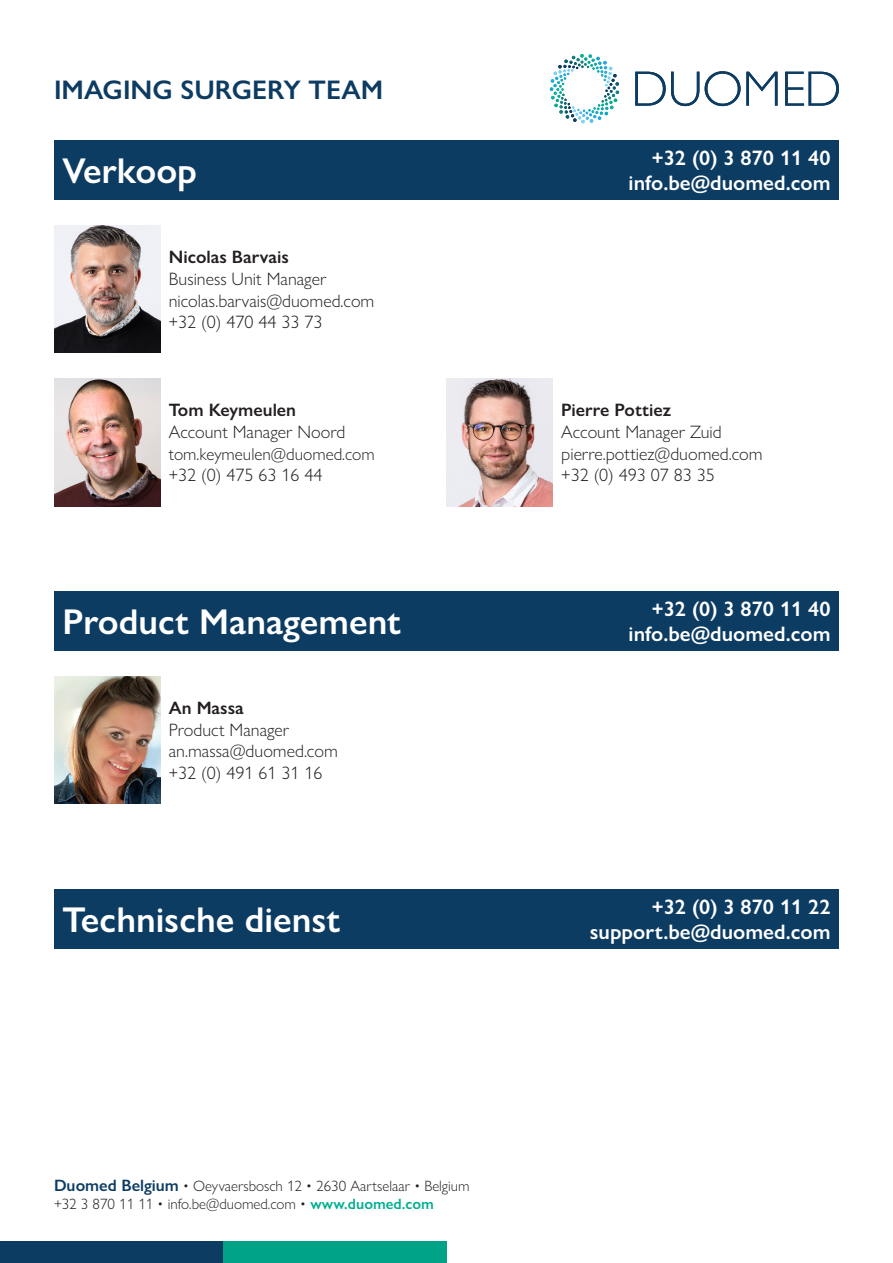
<style>
.page{position:relative;width:893px;height:1263px;background:#fff}
.page>*{position:absolute;margin:0;border:0;box-sizing:border-box;transform-origin:0 0}
.t1{font:600 36px "Gill Sans Nova";color:#fff}
.t2{font:600 27px "Gill Sans Nova";color:#0d3c63}
.t3{font:600 21px "Gill Sans Nova";color:#fff}
.t4{font:300 18px "Gill Sans Nova";color:#231f20}
.t5{font:600 18px "Gill Sans Nova";color:#231f20}
.t6{font:300 17.4px "Gill Sans Nova";color:#231f20}
.t7{font:300 15px "Gill Sans Nova";color:#231f20}
.s1{font-weight:600;font-size:16.5px;color:#0d3c63}
.s2{font-weight:600;color:#01af8f}
</style>
<div class="page">
<img style="left:446px;top:378px;width:107px;height:128px">
<img style="left:54px;top:378px;width:106px;height:128px">
<img style="left:54px;top:225px;width:106px;height:128px">
<svg style="left:550px;top:54px;width:69px;height:69px"></svg>
<svg style="left:635px;top:71px;width:204px;height:35px"></svg>
<div style="left:54px;top:140px;width:785px;height:60px;background:#0d3c63"></div>
<div style="left:54px;top:591px;width:785px;height:60px;background:#0d3c63"></div>
<img style="left:54px;top:676px;width:106px;height:128px">
<div style="left:0;top:1242px;width:223px;height:21px;background:#0d3c63"></div>
<div style="left:223px;top:1242px;width:223px;height:21px;background:#00a385"></div>
<div style="left:54px;top:889px;width:785px;height:59px;background:#0d3c63"></div>
<p class="t2" style="left:54px;top:73px;width:331px">IMAGING SURGERY TEAM</p>
<p class="t1" style="left:63px;top:149px;width:136px">Verkoop</p>
<p class="t3" style="left:652px;top:145px;width:180px">+32 (0) 3 870 11 40</p>
<p class="t3" style="left:629px;top:170px;width:203px">info.be@duomed.com</p>
<p class="t5" style="left:169px;top:246px;width:122px">Nicolas Barvais</p>
<p class="t4" style="left:169px;top:268px;width:159px">Business Unit Manager</p>
<p class="t4" style="left:169px;top:289px;width:207px">nicolas.barvais@duomed.com</p>
<p class="t4" style="left:169px;top:311px;width:155px">+32 (0) 470 44 33 73</p>
<p class="t5" style="left:169px;top:399px;width:129px">Tom Keymeulen</p>
<p class="t4" style="left:169px;top:421px;width:178px">Account Manager Noord</p>
<p class="t6" style="left:169px;top:443px;width:208px">tom.keymeulen@duomed.com</p>
<p class="t4" style="left:169px;top:464px;width:155px">+32 (0) 475 63 16 44</p>
<p class="t5" style="left:561px;top:399px;width:111px">Pierre Pottiez</p>
<p class="t4" style="left:561px;top:421px;width:162px">Account Manager Zuid</p>
<p class="t4" style="left:561px;top:442px;width:203px">pierre.pottiez@duomed.com</p>
<p class="t4" style="left:561px;top:464px;width:155px">+32 (0) 493 07 83 35</p>
<p class="t1" style="left:63px;top:599px;width:340px">Product Management</p>
<p class="t3" style="left:652px;top:596px;width:180px">+32 (0) 3 870 11 40</p>
<p class="t3" style="left:629px;top:621px;width:203px">info.be@duomed.com</p>
<p class="t5" style="left:169px;top:697px;width:76px">An Massa</p>
<p class="t4" style="left:169px;top:719px;width:122px">Product Manager</p>
<p class="t4" style="left:169px;top:740px;width:170px">an.massa@duomed.com</p>
<p class="t4" style="left:169px;top:762px;width:155px">+32 (0) 491 61 31 16</p>
<p class="t1" style="left:63px;top:897px;width:280px">Technische dienst</p>
<p class="t3" style="left:652px;top:893px;width:180px">+32 (0) 3 870 11 22</p>
<p class="t3" style="left:590px;top:919px;width:242px">support.be@duomed.com</p>
<p class="t7" style="left:54px;top:1177px;width:417px"><span class="s1">Duomed Belgium</span> • Oeyvaersbosch 12 • 2630 Aartselaar • Belgium</p>
<p class="t7" style="left:54px;top:1195px;width:381px">+32 3 870 11 11 • info.be@duomed.com • <span class="s2">www.duomed.com</span></p>
</div>
